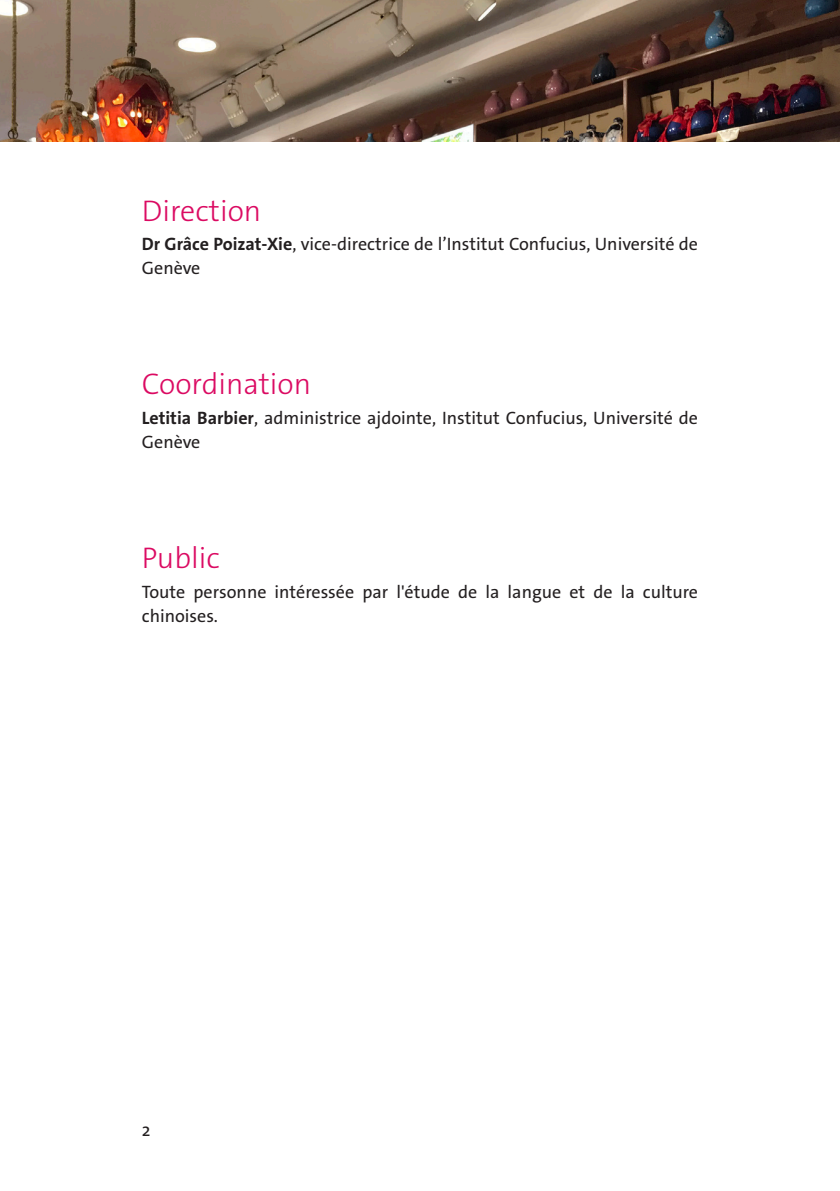
<style>
.page{position:relative;width:840px;height:1191px;background:#fff}
.page>*{position:absolute;margin:0;border:0;box-sizing:border-box;transform-origin:0 0}
.texte{font:300 30px "The Sans Os F";color:#db0a62}
.texte-2{font:18px/24px "The Sans Os F";color:#231f20}
.retrait5{font:18px/24px "The Sans Os F";color:#231f20}
.s1{font-weight:700}
</style>
<div class="page">
<img style="left:0;top:0;width:839px;height:142px">
<p class="texte" style="left:142px;top:191px;width:121px">Direction</p>
<p class="retrait5" style="left:142px;top:232px;width:557px"><span class="s1">Dr Grâce Poizat-Xie</span>, vice-directrice de l’Institut Confucius, Université de<br>Genève</p>
<p class="texte" style="left:142px;top:365px;width:171px">Coordination</p>
<p class="texte-2" style="left:142px;top:406px;width:557px"><span class="s1">Letitia Barbier</span>, administrice ajdointe, Institut Confucius, Université de<br>Genève</p>
<p class="texte" style="left:142px;top:539px;width:79px">Public</p>
<p class="texte-2" style="left:142px;top:580px;width:557px">Toute personne intéressée par l'étude de la langue et de la culture chinoises.</p>
<p class="retrait5" style="left:142px;top:1118px;width:10px">2</p>
</div>
